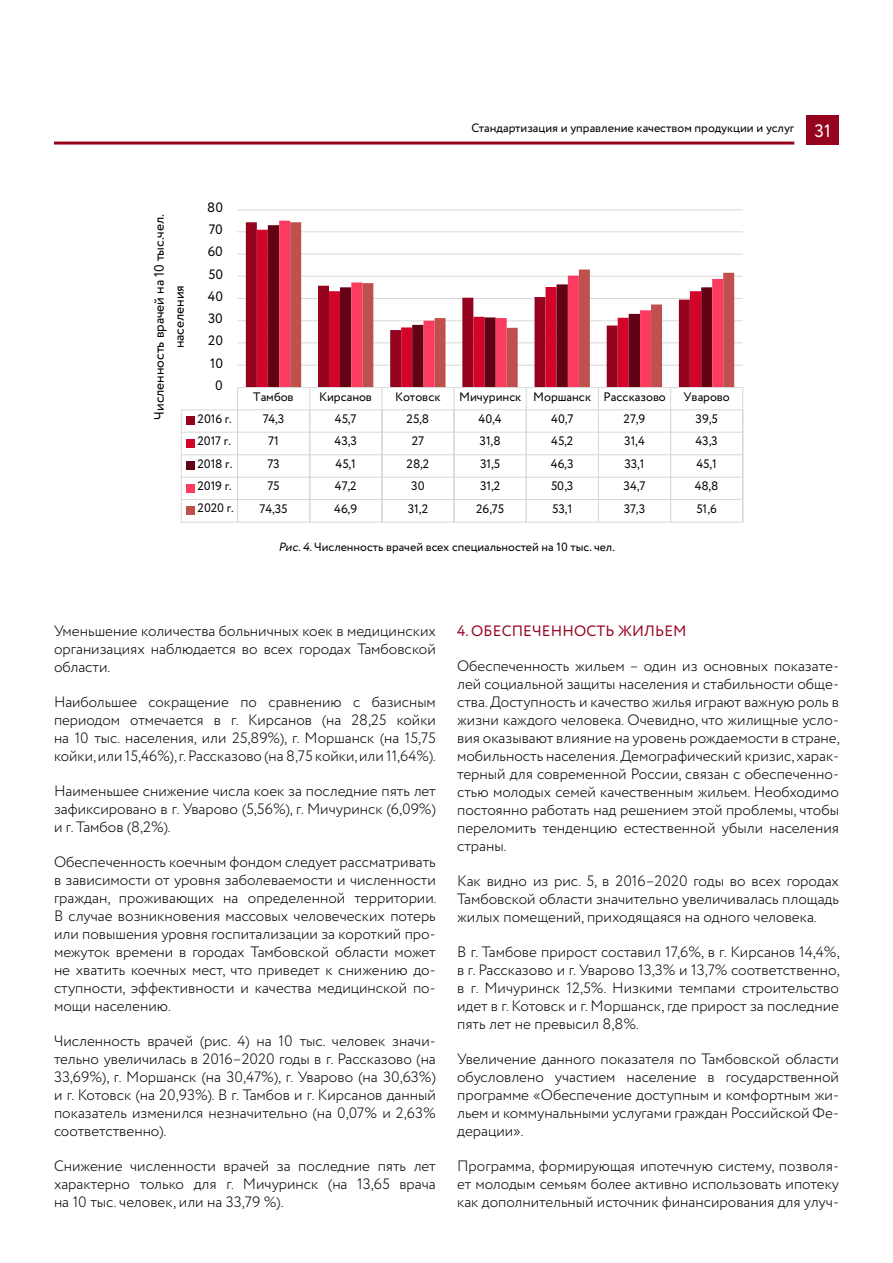
<style>
.page{position:relative;width:893px;height:1263px;background:#fff}
.page>*{position:absolute;margin:0;border:0;box-sizing:border-box;transform-origin:0 0}
.t1{font:300 15px/18px "Circe";color:#000;text-align:justify}
.t2{font:15px "Circe";letter-spacing:.01em;color:#96031f}
.t3{font:13.65px/19.8px "Circe";letter-spacing:-.005em;color:#000;text-align:center}
.t4{font:12.3px "Circe";letter-spacing:-.005em;color:#000}
.t5{font:12.15px "Circe";color:#000}
.t6{font:12px "Circe";color:#000}
.s1{font-size:18px;color:#fff}
.s2{font-style:italic}
</style>
<div class="page">
<hr style="left:238px;top:365px;width:505px;height:1px;background:#d9d9d9">
<hr style="left:238px;top:342px;width:505px;height:1px;background:#d9d9d9">
<hr style="left:238px;top:320px;width:505px;height:1px;background:#d9d9d9">
<hr style="left:238px;top:298px;width:505px;height:1px;background:#d9d9d9">
<hr style="left:238px;top:276px;width:505px;height:1px;background:#d9d9d9">
<hr style="left:238px;top:254px;width:505px;height:1px;background:#d9d9d9">
<hr style="left:238px;top:231px;width:505px;height:1px;background:#d9d9d9">
<hr style="left:238px;top:209px;width:505px;height:1px;background:#d9d9d9">
<svg style="left:246px;top:222px;width:22px;height:165px;background:#9c112b"></svg>
<svg style="left:257px;top:230px;width:11px;height:157px;background:#d0062c"></svg>
<div style="left:268px;top:225px;width:11px;height:162px;background:#620214"></div>
<svg style="left:279px;top:221px;width:12px;height:166px;background:#fa3d61"></svg>
<svg style="left:290px;top:222px;width:444px;height:165px"></svg>
<hr style="left:238px;top:387px;width:505px;height:1px;background:#d9d9d9">
<hr style="left:181px;top:409px;width:562px;height:1px;background:#d9d9d9">
<div style="left:186px;top:417px;width:8px;height:8px;background:#96031f"></div>
<hr style="left:181px;top:432px;width:562px;height:1px;background:#d9d9d9">
<div style="left:186px;top:439px;width:8px;height:8px;background:#d2042b"></div>
<hr style="left:181px;top:454px;width:562px;height:1px;background:#d9d9d9">
<div style="left:186px;top:461px;width:8px;height:8px;background:#620214"></div>
<hr style="left:181px;top:477px;width:562px;height:1px;background:#d9d9d9">
<div style="left:186px;top:484px;width:8px;height:8px;background:#fb3b60"></div>
<hr style="left:181px;top:499px;width:562px;height:1px;background:#d9d9d9">
<svg style="left:181px;top:410px;width:1px;height:112px"></svg>
<hr style="left:181px;top:522px;width:562px;height:1px;background:#d9d9d9">
<svg style="left:237px;top:387px;width:1px;height:135px"></svg>
<svg style="left:309px;top:388px;width:1px;height:134px"></svg>
<svg style="left:381px;top:388px;width:1px;height:134px"></svg>
<svg style="left:454px;top:388px;width:1px;height:134px"></svg>
<svg style="left:526px;top:388px;width:1px;height:134px"></svg>
<svg style="left:598px;top:388px;width:1px;height:134px"></svg>
<svg style="left:670px;top:388px;width:1px;height:134px"></svg>
<svg style="left:742px;top:388px;width:1px;height:134px"></svg>
<div style="left:186px;top:506px;width:8px;height:8px;background:#c0504d"></div>
<hr style="left:54px;top:142px;width:740px;height:3px;background:#96031f">
<div style="left:806px;top:115px;width:33px;height:30px;background:#96031f"></div>
<p class="t5" style="left:472px;top:120px;width:361px">Стандартизация и управление качеством продукции и услуг <span class="s1">31</span></p>
<p class="t3" style="left:150px;top:420px;width:207px;rotate:-90deg">Численность врачей на 10 тыс.чел. населения</p>
<p class="t3" style="left:207px;top:198px;width:17px">80</p>
<p class="t3" style="left:209px;top:220px;width:16px">70</p>
<p class="t3" style="left:208px;top:242px;width:17px">60</p>
<p class="t3" style="left:208px;top:265px;width:16px">50</p>
<p class="t3" style="left:208px;top:287px;width:17px">40</p>
<p class="t3" style="left:208px;top:309px;width:16px">30</p>
<p class="t3" style="left:208px;top:331px;width:16px">20</p>
<p class="t3" style="left:210px;top:353px;width:14px">10</p>
<p class="t3" style="left:215px;top:376px;width:9px">0</p>
<p class="t4" style="left:253px;top:388px;width:42px">Тамбов</p>
<p class="t4" style="left:319px;top:388px;width:55px">Кирсанов</p>
<p class="t4" style="left:395px;top:388px;width:47px">Котовск</p>
<p class="t4" style="left:459px;top:388px;width:208px">Мичуринск Моршанск Рассказово</p>
<p class="t4" style="left:683px;top:388px;width:48px">Уварово</p>
<p class="t4" style="left:198px;top:410px;width:36px">2016 г.</p>
<p class="t4" style="left:263px;top:411px;width:23px">74,3</p>
<p class="t4" style="left:335px;top:411px;width:23px">45,7</p>
<p class="t4" style="left:407px;top:411px;width:24px">25,8</p>
<p class="t4" style="left:479px;top:411px;width:24px">40,4</p>
<p class="t4" style="left:551px;top:411px;width:24px">40,7</p>
<p class="t4" style="left:624px;top:411px;width:23px">27,9</p>
<p class="t4" style="left:695px;top:411px;width:24px">39,5</p>
<p class="t4" style="left:197px;top:433px;width:35px">2017 г.</p>
<p class="t4" style="left:268px;top:433px;width:12px">71</p>
<p class="t4" style="left:335px;top:433px;width:24px">43,3</p>
<p class="t4" style="left:412px;top:433px;width:14px">27</p>
<p class="t4" style="left:480px;top:433px;width:23px">31,8</p>
<p class="t4" style="left:551px;top:433px;width:24px">45,2</p>
<p class="t4" style="left:624px;top:433px;width:22px">31,4</p>
<p class="t4" style="left:695px;top:433px;width:24px">43,3</p>
<p class="t4" style="left:197px;top:455px;width:36px">2018 г.</p>
<p class="t4" style="left:267px;top:455px;width:14px">73</p>
<p class="t4" style="left:336px;top:455px;width:22px">45,1</p>
<p class="t4" style="left:407px;top:455px;width:24px">28,2</p>
<p class="t4" style="left:480px;top:455px;width:22px">31,5</p>
<p class="t4" style="left:551px;top:455px;width:24px">46,3</p>
<p class="t4" style="left:624px;top:455px;width:22px">33,1</p>
<p class="t4" style="left:696px;top:455px;width:22px">45,1</p>
<p class="t4" style="left:198px;top:478px;width:36px">2019 г.</p>
<p class="t4" style="left:267px;top:478px;width:14px">75</p>
<p class="t4" style="left:335px;top:478px;width:23px">47,2</p>
<p class="t4" style="left:411px;top:478px;width:15px">30</p>
<p class="t4" style="left:480px;top:478px;width:22px">31,2</p>
<p class="t4" style="left:551px;top:478px;width:24px">50,3</p>
<p class="t4" style="left:624px;top:478px;width:23px">34,7</p>
<p class="t4" style="left:695px;top:478px;width:25px">48,8</p>
<p class="t4" style="left:198px;top:500px;width:38px">2020 г.</p>
<p class="t4" style="left:260px;top:500px;width:30px">74,35</p>
<p class="t4" style="left:334px;top:500px;width:24px">46,9</p>
<p class="t4" style="left:408px;top:500px;width:22px">31,2</p>
<p class="t4" style="left:476px;top:500px;width:30px">26,75</p>
<p class="t4" style="left:552px;top:500px;width:22px">53,1</p>
<p class="t4" style="left:624px;top:500px;width:23px">37,3</p>
<p class="t4" style="left:696px;top:500px;width:22px">51,6</p>
<p class="t6" style="left:279px;top:539px;width:338px"><span class="s2">Рис.4</span>. Численность врачей всех специальностей на 10 тыс. чел.</p>
<p class="t1" style="left:54px;top:622px;width:383px">Уменьшение количества больничных коек в медицинских организациях наблюдается во всех городах Тамбовской области.</p>
<p class="t1" style="left:54px;top:693px;width:383px">Наибольшее сокращение по сравнению с базисным периодом отмечается в г. Кирсанов (на 28,25 койки на 10 тыс. населения, или 25,89%), г. Моршанск (на 15,75 койки, или 15,46%), г. Рассказово (на 8,75 койки, или 11,64%).</p>
<p class="t1" style="left:54px;top:782px;width:383px">Наименьшее снижение числа коек за последние пять лет зафиксировано в г. Уварово (5,56%), г. Мичуринск (6,09%) и г. Тамбов (8,2%).</p>
<p class="t1" style="left:54px;top:853px;width:384px">Обеспеченность коечным фондом следует рассматривать в зависимости от уровня заболеваемости и численности граждан, проживающих на определенной территории.<br>В случае возникновения массовых человеческих потерь или повышения уровня госпитализации за короткий про&shy;межуток времени в городах Тамбовской области может не хватить коечных мест, что приведет к снижению до&shy;ступности, эффективности и качества медицинской по&shy;мощи населению.</p>
<p class="t1" style="left:54px;top:1032px;width:383px">Численность врачей (рис. 4) на 10 тыс. человек значи&shy;тельно увеличилась в 2016–2020 годы в г. Рассказово (на 33,69%), г. Моршанск (на 30,47%), г. Уварово (на 30,63%) и г. Котовск (на 20,93%). В г. Тамбов и г. Кирсанов данный показатель изменился незначительно (на 0,07% и 2,63% соответственно).</p>
<p class="t1" style="left:54px;top:1157px;width:383px">Снижение численности врачей за последние пять лет характерно только для г. Мичуринск (на 13,65 врача на 10 тыс. человек, или на 33,79 %).</p>
<p class="t2" style="left:457px;top:621px;width:231px">4. ОБЕСПЕЧЕННОСТЬ ЖИЛЬЕМ</p>
<p class="t1" style="left:457px;top:657px;width:384px">Обеспеченность жильем – один из основных показате&shy;лей социальной защиты населения и стабильности обще&shy;ства. Доступность и качество жилья играют важную роль в жизни каждого человека. Очевидно, что жилищные усло&shy;вия оказывают влияние на уровень рождаемости в стране, мобильность населения. Демографический кризис, харак&shy;терный для современной России, связан с обеспеченно&shy;стью молодых семей качественным жильем. Необходимо постоянно работать над решением этой проблемы, чтобы переломить тенденцию естественной убыли населения страны.</p>
<p class="t1" style="left:457px;top:872px;width:383px">Как видно из рис. 5, в 2016–2020 годы во всех городах Тамбовской области значительно увеличивалась площадь жилых помещений, приходящаяся на одного человека.</p>
<p class="t1" style="left:457px;top:943px;width:384px">В г. Тамбове прирост составил 17,6%, в г. Кирсанов 14,4%, в г. Рассказово и г. Уварово 13,3% и 13,7% соответственно, в г. Мичуринск 12,5%. Низкими темпами строительство идет в г. Котовск и г. Моршанск, где прирост за последние пять лет не превысил 8,8%.</p>
<p class="t1" style="left:457px;top:1050px;width:383px">Увеличение данного показателя по Тамбовской области обусловлено участием население в государственной программе «Обеспечение доступным и комфортным жи&shy;льем и коммунальными услугами граждан Российской Фе&shy;дерации».</p>
<p class="t1" style="left:457px;top:1157px;width:383px">Программа, формирующая ипотечную систему, позволя&shy;ет молодым семьям более активно использовать ипотеку как дополнительный источник финансирования для улуч-</p>
</div>
